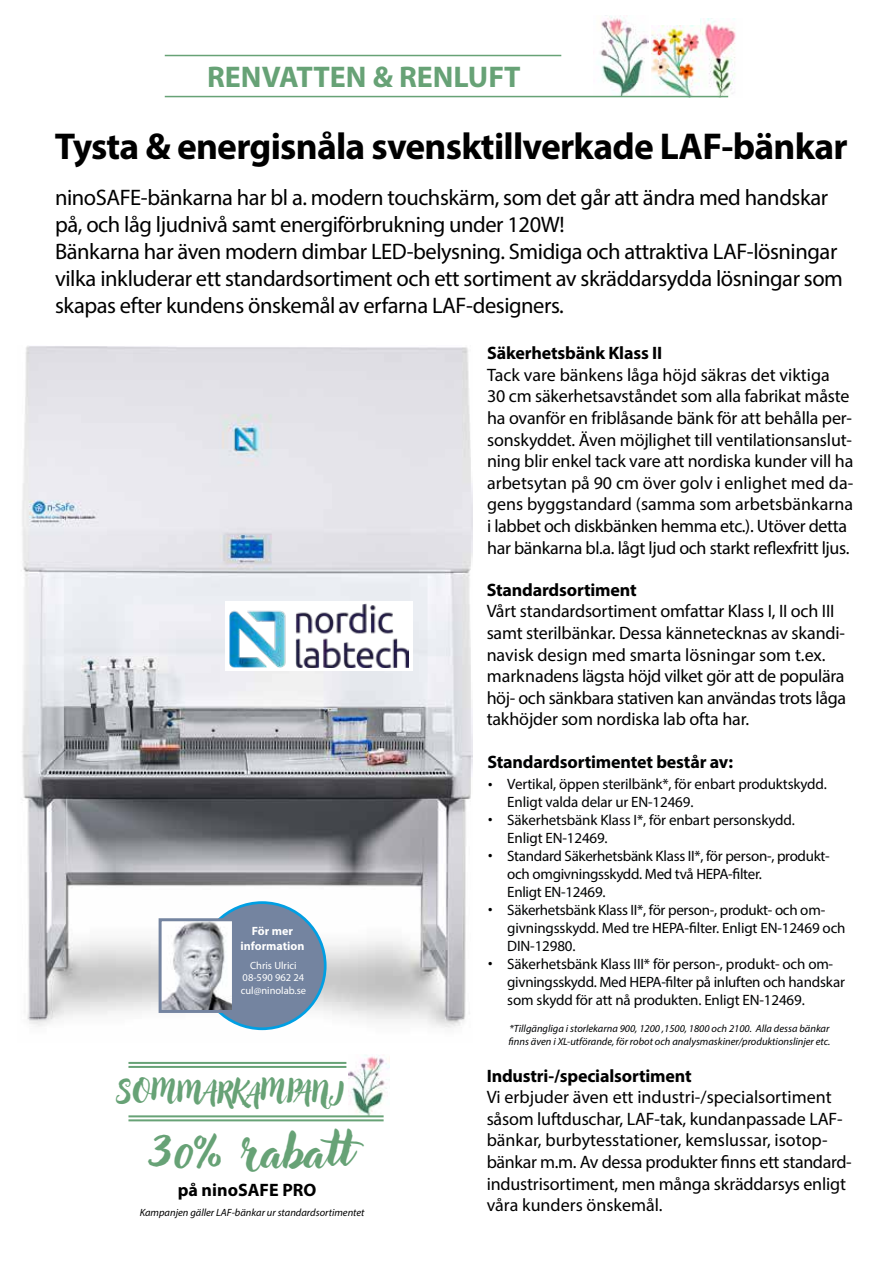
<style>
.page{position:relative;width:893px;height:1263px;background:#fff}
.page>*{position:absolute;margin:0;border:0;box-sizing:border-box;transform-origin:0 0}
.t1{font:49.2px "Adlery Pro";color:#67a276}
.t2{font:700 37.5px "Myriad Pro";letter-spacing:-.02em;color:#000}
.t3{font:700 30px "Myriad Pro";color:#67a276}
.t4{font:25.5px "Adlery Pro";color:#67a276}
.t5{font:22.5px/27px "Myriad Pro";letter-spacing:-.02em;color:#000}
.t6{font:700 22.5px/35.2px "Minion Pro";color:#000;text-align:justify}
.t7{font:18px/21.6px "Myriad Pro";letter-spacing:-.01em;color:#000}
.t8{font:700 18px "Myriad Pro";letter-spacing:-.01em;color:#000}
.t9{font:700 18px "Myriad Pro";letter-spacing:-.01em;color:#010203}
.t10{font:15px/18px "Myriad Pro";letter-spacing:-.01em;color:#010203}
.t11{font:700 12px/14.4px "Myriad Pro";color:#fff;text-align:center}
.t12{font:italic 10.5px/12.6px "Myriad Pro";color:#010203}
.t13{font:italic 10.5px "Myriad Pro";color:#000}
.t14{font:10.5px/12.6px "Myriad Pro";color:#fff;text-align:center}
</style>
<div class="page">
<hr style="left:165px;top:55px;width:396px;height:1px;background:#67a276">
<img style="left:594px;top:16px;width:55px;height:80px">
<img style="left:651px;top:25px;width:49px;height:73px">
<img style="left:701px;top:18px;width:35px;height:79px">
<hr style="left:165px;top:96px;width:563px;height:1px;background:#67a276">
<img style="left:21px;top:346px;width:451px;height:685px">
<div style="left:226px;top:601px;width:187px;height:70px;background:#fff"></div>
<img style="left:229px;top:603px;width:180px;height:64px">
<div style="left:199px;top:902px;width:126px;height:127px;background:#7484a0;border-radius:50%"></div>
<div style="left:198px;top:901px;width:129px;height:129px;border:3px solid #009fe3;border-radius:50%"></div>
<img style="left:163px;top:922px;width:68px;height:87px">
<div style="left:159px;top:918px;width:76px;height:95px;border:3px solid #7484a0"></div>
<hr style="left:128px;top:1062px;width:218px;height:2px;background:#67a276">
<hr style="left:128px;top:1066px;width:218px;height:2px;background:#67a276">
<img style="left:349px;top:1055px;width:41px;height:60px">
<hr style="left:128px;top:1115px;width:256px;height:2px;background:#67a276">
<hr style="left:128px;top:1119px;width:256px;height:2px;background:#67a276">
<h3 class="t3" style="left:207px;top:57px;width:315px">RENVATTEN &amp; RENLUFT</h3>
<h2 class="t2" style="left:55px;top:122px;width:794px">Tysta &amp; energisnåla svensktillverkade LAF-bänkar</h2>
<p class="t5" style="left:55px;top:184px;width:789px">ninoSAFE-bänkarna har bl a. modern touchskärm, som det går att ändra med handskar på, och låg ljudnivå samt energiförbrukning under 120W!<br>Bänkarna har även modern dimbar LED-belysning. Smidiga och attraktiva LAF-lösningar vilka inkluderar ett standardsortiment och ett sortiment av skräddarsydda lösningar som skapas efter kundens önskemål av erfarna LAF-designers.</p>
<p class="t8" style="left:487px;top:341px;width:177px">Säkerhetsbänk Klass II</p>
<p class="t7" style="left:487px;top:364px;width:368px">Tack vare bänkens låga höjd säkras det viktiga<br>30 cm säkerhetsavståndet som alla fabrikat måste ha ovanför en friblåsande bänk för att behålla per&shy;sonskyddet. Även möjlighet till ventilationsanslut&shy;ning blir enkel tack vare att nordiska kunder vill ha arbetsytan på 90 cm över golv i enlighet med da&shy;gens byggstandard (samma som arbetsbänkarna i labbet och diskbänken hemma etc.). Utöver detta har bänkarna bl.a. lågt ljud och starkt reflexfritt ljus.</p>
<p class="t11" style="left:241px;top:924px;width:65px">För mer information</p>
<p class="t14" style="left:241px;top:959px;width:67px">Chris Ulrici<br>08-590 962 24 cul@ninolab.se</p>
<h3 class="t4" style="left:117px;top:1076px;width:228px">SOMMARKAMPANJ</h3>
<h1 class="t1" style="left:147px;top:1121px;width:206px">30% rabatt</h1>
<p class="t8" style="left:178px;top:1178px;width:140px">på ninoSAFE PRO</p>
<p class="t13" style="left:140px;top:1206px;width:226px">Kampanjen gäller LAF-bänkar ur standardsortimentet</p>
<p class="t8" style="left:487px;top:578px;width:152px">Standardsortiment</p>
<p class="t7" style="left:487px;top:600px;width:361px">Vårt standardsortiment omfattar Klass I, II och III samt sterilbänkar. Dessa kännetecknas av skandi&shy;navisk design med smarta lösningar som t.ex. marknadens lägsta höjd vilket gör att de populära höj- och sänkbara stativen kan användas trots låga takhöjder som nordiska lab ofta har.</p>
<p class="t9" style="left:487px;top:750px;width:247px">Standardsortimentet består av:</p>
<p class="t10" style="left:507px;top:775px;width:340px">Vertikal, öppen sterilbänk*, för enbart produktskydd.<br>Enligt valda delar ur EN-12469.<br>Säkerhetsbänk Klass I*, för enbart personskydd.<br>Enligt EN-12469.<br>Standard Säkerhetsbänk Klass II*, för person-, produkt&shy;och omgivningsskydd. Med två HEPA-filter.<br>Enligt EN-12469.<br>Säkerhetsbänk Klass II*, för person-, produkt- och om&shy;givningsskydd. Med tre HEPA-filter. Enligt EN-12469 och DIN-12980.<br>Säkerhetsbänk Klass III* för person-, produkt- och om&shy;givningsskydd. Med HEPA-filter på inluften och handskar som skydd för att nå produkten. Enligt EN-12469.</p>
<p class="t6" style="left:487px;top:761px;width:7px">. . .</p>
<p class="t6" style="left:487px;top:886px;width:7px">.</p>
<p class="t6" style="left:487px;top:940px;width:7px">.</p>
<p class="t12" style="left:509px;top:1022px;width:323px">*Tillgängliga i storlekarna 900, 1200 ,1500, 1800 och 2100. Alla dessa bänkar finns även i XL-utförande, för robot och analysmaskiner/produktionslinjer etc.</p>
<p class="t8" style="left:487px;top:1064px;width:207px">Industri-/specialsortiment</p>
<p class="t7" style="left:487px;top:1086px;width:367px">Vi erbjuder även ett industri-/specialsortiment såsom luftduschar, LAF-tak, kundanpassade LAF&shy;bänkar, burbytesstationer, kemslussar, isotop&shy;bänkar m.m. Av dessa produkter finns ett standard&shy;industrisortiment, men många skräddarsys enligt våra kunders önskemål.</p>
</div>
